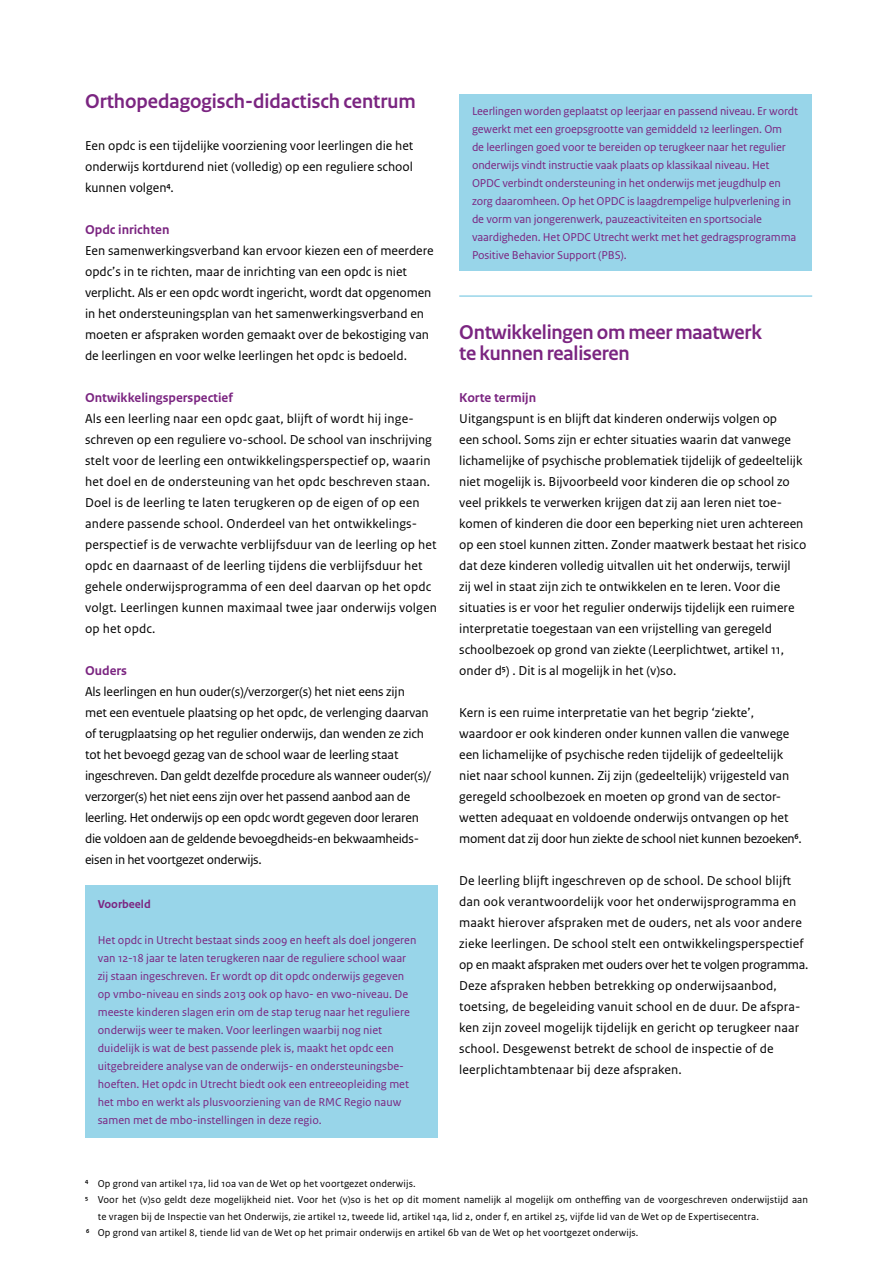
<style>
.page{position:relative;width:893px;height:1263px;background:#fff}
.page>*{position:absolute;margin:0;border:0;box-sizing:border-box;transform-origin:0 0}
.t1{font:700 21px/21px "Rijksoverheid Sans Heading";letter-spacing:-.01em;color:#7b2581}
.t2{font:13.5px/21px "Rijksoverheid Sans Text";color:#000}
.t3{font:13.5px/21px "Rijksoverheid Sans Text";letter-spacing:-.02em;color:#000}
.t4{font:700 13.5px "Rijksoverheid Sans Text";color:#7b2581}
.t5{font:12px/18px "Rijksoverheid Sans Text";color:#7b2581}
.t6{font:700 12px "Rijksoverheid Sans Text";color:#7b2581}
.t7{font:10.5px "Rijksoverheid Sans Text";letter-spacing:.01em;color:#000}
</style>
<div class="page">
<hr style="left:459px;top:295px;width:353px;height:2px;background:#98d5e9">
<div style="left:85px;top:885px;width:353px;height:252px;background:#98d5e9"></div>
<div style="left:459px;top:94px;width:353px;height:177px;background:#98d5e9"></div>
<h1 class="t1" style="left:85px;top:91px;width:332px">Orthopedagogisch-didactisch centrum</h1>
<p class="t2" style="left:85px;top:135px;width:330px;text-align:justify">Een opdc is een tijdelijke voorziening voor leerlingen die het onderwijs kortdurend niet (volledig) op een reguliere school kunnen volgen<sup>4</sup>.</p>
<p class="t4" style="left:85px;top:222px;width:86px">Opdc inrichten</p>
<p class="t2" style="left:85px;top:241px;width:350px">Een samenwerkingsverband kan ervoor kiezen een of meerdere opdc’s in te richten, maar de inrichting van een opdc is niet verplicht. Als er een opdc wordt ingericht, wordt dat opgenomen in het ondersteuningsplan van het samenwerkingsverband en moeten er afspraken worden gemaakt over de bekostiging van de leerlingen en voor welke leerlingen het opdc is bedoeld.</p>
<p class="t4" style="left:85px;top:390px;width:149px">Ontwikkelingsperspectief</p>
<p class="t2" style="left:85px;top:409px;width:353px">Als een leerling naar een opdc gaat, blijft of wordt hij inge&shy;schreven op een reguliere vo-school. De school van inschrijving stelt voor de leerling een ontwikkelingsperspectief op, waarin het doel en de ondersteuning van het opdc beschreven staan.<br>Doel is de leerling te laten terugkeren op de eigen of op een andere passende school. Onderdeel van het ontwikkelings&shy;perspectief is de verwachte verblijfsduur van de leerling op het opdc en daarnaast of de leerling tijdens die verblijfsduur het gehele onderwijsprogramma of een deel daarvan op het opdc volgt. Leerlingen kunnen maximaal twee jaar onderwijs volgen op het opdc.</p>
<p class="t4" style="left:85px;top:663px;width:43px">Ouders</p>
<p class="t3" style="left:85px;top:682px;width:347px">Als leerlingen en hun ouder(s)/verzorger(s) het niet eens zijn<br>met een eventuele plaatsing op het opdc, de verlenging daarvan of terugplaatsing op het regulier onderwijs, dan wenden ze zich tot het bevoegd gezag van de school waar de leerling staat ingeschreven. Dan geldt dezelfde procedure als wanneer ouder(s)/ verzorger(s) het niet eens zijn over het passend aanbod aan de leerling. Het onderwijs op een opdc wordt gegeven door leraren die voldoen aan de geldende bevoegdheids-en bekwaamheids&shy;eisen in het voortgezet onderwijs.</p>
<p class="t6" style="left:98px;top:897px;width:55px">Voorbeeld</p>
<p class="t5" style="left:98px;top:931px;width:320px">Het opdc in Utrecht bestaat sinds 2009 en heeft als doel jongeren van 12-18 jaar te laten terugkeren naar de reguliere school waar zij staan ingeschreven. Er wordt op dit opdc onderwijs gegeven op vmbo-niveau en sinds 2013 ook op havo- en vwo-niveau. De meeste kinderen slagen erin om de stap terug naar het reguliere onderwijs weer te maken. Voor leerlingen waarbij nog niet duidelijk is wat de best passende plek is, maakt het opdc een uitgebreidere analyse van de onderwijs- en ondersteuningsbe&shy;hoeften. Het opdc in Utrecht biedt ook een entreeopleiding met het mbo en werkt als plusvoorziening van de RMC Regio nauw samen met de mbo-instellingen in deze regio.</p>
<p class="t5" style="left:472px;top:103px;width:328px">Leerlingen worden geplaatst op leerjaar en passend niveau. Er wordt gewerkt met een groepsgrootte van gemiddeld 12 leerlingen. Om<br>de leerlingen goed voor te bereiden op terugkeer naar het regulier onderwijs vindt instructie vaak plaats op klassikaal niveau. Het OPDC verbindt ondersteuning in het onderwijs met jeugdhulp en zorg daaromheen. Op het OPDC is laagdrempelige hulpverlening in de vorm van jongerenwerk, pauzeactiviteiten en sportsociale vaardigheden. Het OPDC Utrecht werkt met het gedragsprogramma Positive Behavior Support (PBS).</p>
<h1 class="t1" style="left:459px;top:322px;width:304px">Ontwikkelingen om meer maatwerk te kunnen realiseren</h1>
<p class="t4" style="left:459px;top:390px;width:78px">Korte termijn</p>
<p class="t2" style="left:459px;top:409px;width:349px">Uitgangspunt is en blijft dat kinderen onderwijs volgen op<br>een school. Soms zijn er echter situaties waarin dat vanwege lichamelijke of psychische problematiek tijdelijk of gedeeltelijk niet mogelijk is. Bijvoorbeeld voor kinderen die op school zo veel prikkels te verwerken krijgen dat zij aan leren niet toe&shy;komen of kinderen die door een beperking niet uren achtereen op een stoel kunnen zitten. Zonder maatwerk bestaat het risico dat deze kinderen volledig uitvallen uit het onderwijs, terwijl<br>zij wel in staat zijn zich te ontwikkelen en te leren. Voor die situaties is er voor het regulier onderwijs tijdelijk een ruimere interpretatie toegestaan van een vrijstelling van geregeld schoolbezoek op grond van ziekte (Leerplichtwet, artikel 11, onder d<sup>5</sup>) . Dit is al mogelijk in het (v)so.</p>
<p class="t2" style="left:459px;top:702px;width:344px">Kern is een ruime interpretatie van het begrip ‘ziekte’, waardoor er ook kinderen onder kunnen vallen die vanwege een lichamelijke of psychische reden tijdelijk of gedeeltelijk niet naar school kunnen. Zij zijn (gedeeltelijk) vrijgesteld van geregeld schoolbezoek en moeten op grond van de sector&shy;wetten adequaat en voldoende onderwijs ontvangen op het moment dat zij door hun ziekte de school niet kunnen bezoeken<sup>6</sup>.</p>
<p class="t2" style="left:459px;top:870px;width:351px">De leerling blijft ingeschreven op de school. De school blijft dan ook verantwoordelijk voor het onderwijsprogramma en maakt hierover afspraken met de ouders, net als voor andere zieke leerlingen. De school stelt een ontwikkelingsperspectief op en maakt afspraken met ouders over het te volgen programma.<br>Deze afspraken hebben betrekking op onderwijsaanbod, toetsing, de begeleiding vanuit school en de duur. De afspra&shy;ken zijn zoveel mogelijk tijdelijk en gericht op terugkeer naar school. Desgewenst betrekt de school de inspectie of de leerplichtambtenaar bij deze afspraken.</p>
<p class="t7" style="left:85px;top:1177px;width:332px"><sup>4</sup> Op grond van artikel 17a, lid 10a van de Wet op het voortgezet onderwijs.</p>
<p class="t7" style="left:85px;top:1194px;width:724px"><sup>5</sup> Voor het (v)so geldt deze mogelijkheid niet. Voor het (v)so is het op dit moment namelijk al mogelijk om ontheffing van de voorgeschreven onderwijstijd aan</p>
<p class="t7" style="left:98px;top:1210px;width:663px">te vragen bij de Inspectie van het Onderwijs, zie artikel 12, tweede lid, artikel 14a, lid 2, onder f, en artikel 25, vijfde lid van de Wet op de Expertisecentra.</p>
<p class="t7" style="left:86px;top:1227px;width:554px"><sup>6</sup> Op grond van artikel 8, tiende lid van de Wet op het primair onderwijs en artikel 6b van de Wet op het voortgezet onderwijs.</p>
</div>
